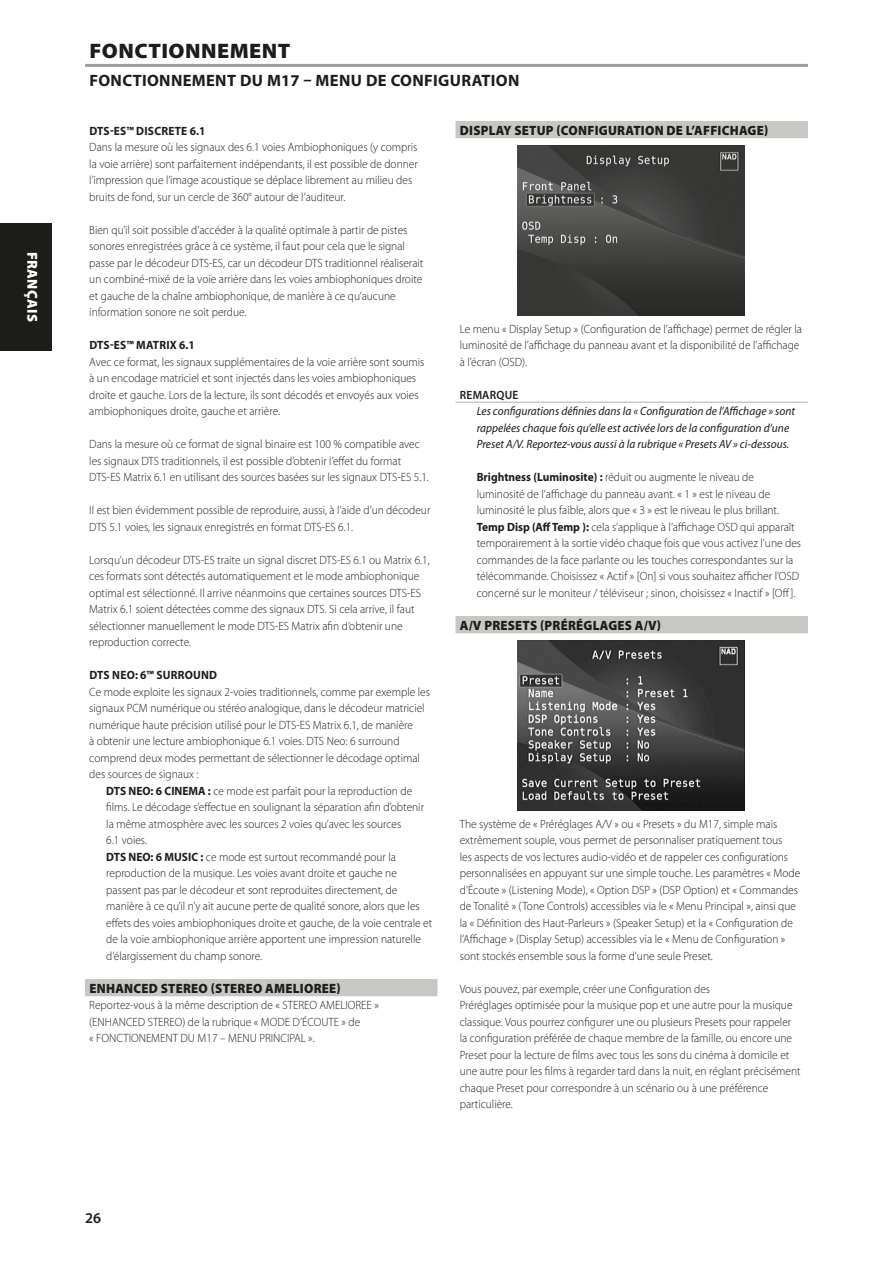
<style>
.page{position:relative;width:893px;height:1263px;background:#fff}
.page>*{position:absolute;margin:0;border:0;box-sizing:border-box;transform-origin:0 0}
.Body_copy_-_header{font:900 21px "Myriad Pro";letter-spacing:.02em;color:#1d1d1b;scale:1.05 1}
.Body_copy_-_header-2{font:700 16.5px "Myriad Pro";letter-spacing:.02em;color:#1d1d1b}
.t1{font:600 15px "Myriad Pro";color:#1d1d1b}
.t2{font:900 14.4px "Myriad Pro";letter-spacing:.02em;color:#fff}
.Body_copy_-_sub-sect{font:900 13.5px "Myriad Pro";letter-spacing:.02em;color:#1d1d1b;scale:.95 1}
.Body_copy_-_normal{font:300 12px/16.5px "Myriad Pro";color:#1d1d1b;scale:.95 1}
.Body_copy_-_indent_1{font:300 12px/16.5px "Myriad Pro";color:#1d1d1b;scale:.95 1}
.Body_copy_-_note{font:italic 12px/16.5px "Myriad Pro";color:#1d1d1b;scale:.95 1}
.Body_copy_-_sub-sect-2{font:700 12px "Myriad Pro";letter-spacing:.02em;color:#1d1d1b;scale:.95 1}
.Body_copy_-_note_hea{font:600 12px "Myriad Pro";letter-spacing:.02em;color:#1d1d1b;scale:.95 1}
.s1{font-weight:700}
</style>
<div class="page">
<div style="left:85px;top:979px;width:352px;height:17px;background:#c7c7c6"></div>
<div style="left:455px;top:121px;width:353px;height:17px;background:#c7c7c6"></div>
<hr style="left:455px;top:402px;width:353px;height:1px;background:#c7c7c6">
<div style="left:455px;top:616px;width:353px;height:17px;background:#c7c7c6"></div>
<hr style="left:85px;top:64px;width:723px;height:3px;background:#9d9d9d">
<img style="left:517px;top:145px;width:227px;height:170px">
<img style="left:517px;top:641px;width:227px;height:170px">
<div style="left:0;top:223px;width:51px;height:127px;background:#1d1d1b"></div>
<p class="t2" style="left:42px;top:252px;width:71px;rotate:90deg">FRANÇAIS</p>
<p class="Body_copy_-_header" style="left:90px;top:37px;width:193px">FONCTIONNEMENT</p>
<p class="Body_copy_-_header-2" style="left:89px;top:70px;width:431px">FONCTIONNEMENT DU M17 – MENU DE CONFIGURATION</p>
<p class="Body_copy_-_sub-sect-2" style="left:89px;top:123px;width:124px">DTS-ES™ DISCRETE 6.1</p>
<p class="Body_copy_-_normal" style="left:89px;top:139px;width:347px">Dans la mesure où les signaux des 6.1 voies Ambiophoniques (y compris la voie arrière) sont parfaitement indépendants, il est possible de donner l’impression que l’image acoustique se déplace librement au milieu des bruits de fond, sur un cercle de 360° autour de l’auditeur.</p>
<p class="Body_copy_-_normal" style="left:89px;top:221px;width:353px">Bien qu’il soit possible d’accéder à la qualité optimale à partir de pistes sonores enregistrées grâce à ce système, il faut pour cela que le signal passe par le décodeur DTS‑ES, car un décodeur DTS traditionnel réaliserait un combiné-mixé de la voie arrière dans les voies ambiophoniques droite et gauche de la chaîne ambiophonique, de manière à ce qu’aucune information sonore ne soit perdue.</p>
<p class="Body_copy_-_sub-sect-2" style="left:89px;top:337px;width:113px">DTS-ES™ MATRIX 6.1</p>
<p class="Body_copy_-_normal" style="left:89px;top:353px;width:354px">Avec ce format, les signaux supplémentaires de la voie arrière sont soumis à un encodage matriciel et sont injectés dans les voies ambiophoniques droite et gauche. Lors de la lecture, ils sont décodés et envoyés aux voies ambiophoniques droite, gauche et arrière.</p>
<p class="Body_copy_-_normal" style="left:89px;top:436px;width:359px">Dans la mesure où ce format de signal binaire est 100 % compatible avec les signaux DTS traditionnels, il est possible d’obtenir l’effet du format<br>DTS‑ES Matrix 6.1 en utilisant des sources basées sur les signaux DTS-ES 5.1.</p>
<p class="Body_copy_-_normal" style="left:89px;top:502px;width:360px">Il est bien évidemment possible de reproduire, aussi, à l’aide d’un décodeur<br>DTS 5.1 voies, les signaux enregistrés en format DTS‑ES 6.1.</p>
<p class="Body_copy_-_normal" style="left:89px;top:551px;width:360px">Lorsqu’un décodeur DTS-ES traite un signal discret DTS-ES 6.1 ou Matrix 6.1, ces formats sont détectés automatiquement et le mode ambiophonique optimal est sélectionné. Il arrive néanmoins que certaines sources DTS‑ES Matrix 6.1 soient détectées comme des signaux DTS. Si cela arrive, il faut sélectionner manuellement le mode DTS‑ES Matrix afin d’obtenir une reproduction correcte.</p>
<p class="Body_copy_-_sub-sect-2" style="left:89px;top:667px;width:136px">DTS NEO: 6™ SURROUND</p>
<p class="Body_copy_-_normal" style="left:89px;top:683px;width:360px">Ce mode exploite les signaux 2‑voies traditionnels, comme par exemple les signaux PCM numérique ou stéréo analogique, dans le décodeur matriciel numérique haute précision utilisé pour le DTS-ES Matrix 6.1, de manière<br>à obtenir une lecture ambiophonique 6.1 voies. DTS Neo: 6 surround comprend deux modes permettant de sélectionner le décodage optimal des sources de signaux :</p>
<p class="Body_copy_-_indent_1" style="left:106px;top:782px;width:336px"><span class="s1">DTS NEO: 6 CINEMA :</span> ce mode est parfait pour la reproduction de films. Le décodage s’effectue en soulignant la séparation afin d’obtenir la même atmosphère avec les sources 2 voies qu’avec les sources<br>6.1 voies.</p>
<p class="Body_copy_-_indent_1" style="left:106px;top:848px;width:345px"><span class="s1">DTS NEO: 6 MUSIC :</span> ce mode est surtout recommandé pour la reproduction de la musique. Les voies avant droite et gauche ne passent pas par le décodeur et sont reproduites directement, de manière à ce qu’il n’y ait aucune perte de qualité sonore, alors que les effets des voies ambiophoniques droite et gauche, de la voie centrale et de la voie ambiophonique arrière apportent une impression naturelle d’élargissement du champ sonore.</p>
<p class="Body_copy_-_sub-sect" style="left:89px;top:979px;width:266px">ENHANCED STEREO (STEREO AMELIOREE)</p>
<p class="Body_copy_-_normal" style="left:89px;top:997px;width:306px">Reportez-vous à la même description de « STEREO AMELIOREE » (ENHANCED STEREO) de la rubrique « MODE D’ÉCOUTE » de<br>« FONCTIONEMENT DU M17 – MENU PRINCIPAL ».</p>
<p class="Body_copy_-_sub-sect" style="left:460px;top:121px;width:326px">DISPLAY SETUP (CONFIGURATION DE L’AFFICHAGE)</p>
<p class="Body_copy_-_normal" style="left:460px;top:320px;width:362px">Le menu « Display Setup » (Configuration de l’affichage) permet de régler la luminosité de l’affichage du panneau avant et la disponibilité de l’affichage à l’écran (OSD).</p>
<p class="Body_copy_-_note_hea" style="left:460px;top:387px;width:63px">REMARQUE</p>
<p class="Body_copy_-_note" style="left:477px;top:403px;width:337px">Les configurations définies dans la « Configuration de l’Affichage » sont rappelées chaque fois qu’elle est activée lors de la configuration d’une<br>Preset A/V. Reportez-vous aussi à la rubrique « Presets AV » ci-dessous.</p>
<p class="Body_copy_-_indent_1" style="left:477px;top:469px;width:320px"><span class="s1">Brightness (Luminosite) :</span> réduit ou augmente le niveau de luminosité de l’affichage du panneau avant. « 1 » est le niveau de luminosité le plus faible, alors que « 3 » est le niveau le plus brillant.</p>
<p class="Body_copy_-_indent_1" style="left:477px;top:518px;width:343px"><span class="s1">Temp Disp (Aff Temp ):</span> cela s’applique à l’affichage OSD qui apparaît temporairement à la sortie vidéo chaque fois que vous activez l’une des commandes de la face parlante ou les touches correspondantes sur la télécommande. Choisissez « Actif » [On] si vous souhaitez afficher l’OSD concerné sur le moniteur / téléviseur ; sinon, choisissez « Inactif » [Off].</p>
<p class="Body_copy_-_sub-sect" style="left:460px;top:616px;width:213px">A/V PRESETS (PRÉRÉGLAGES A/V)</p>
<p class="Body_copy_-_normal" style="left:460px;top:815px;width:360px">The système de « Préréglages A/V » ou « Presets » du M17, simple mais extrêmement souple, vous permet de personnaliser pratiquement tous<br>les aspects de vos lectures audio-vidéo et de rappeler ces configurations personnalisées en appuyant sur une simple touche. Les paramètres « Mode d’Écoute » (Listening Mode), « Option DSP » (DSP Option) et « Commandes de Tonalité » (Tone Controls) accessibles via le « Menu Principal », ainsi que la « Définition des Haut-Parleurs » (Speaker Setup) et la « Configuration de l’Affichage » (Display Setup) accessibles via le « Menu de Configuration » sont stockés ensemble sous la forme d’une seule Preset.</p>
<p class="Body_copy_-_normal" style="left:460px;top:980px;width:360px">Vous pouvez, par exemple, créer une Configuration des<br>Préréglages optimisée pour la musique pop et une autre pour la musique classique. Vous pourrez configurer une ou plusieurs Presets pour rappeler la configuration préférée de chaque membre de la famille, ou encore une Preset pour la lecture de films avec tous les sons du cinéma à domicile et une autre pour les films à regarder tard dans la nuit, en réglant précisément chaque Preset pour correspondre à un scénario ou à une préférence particulière.</p>
<p class="t1" style="left:85px;top:1208px;width:18px">26</p>
</div>
